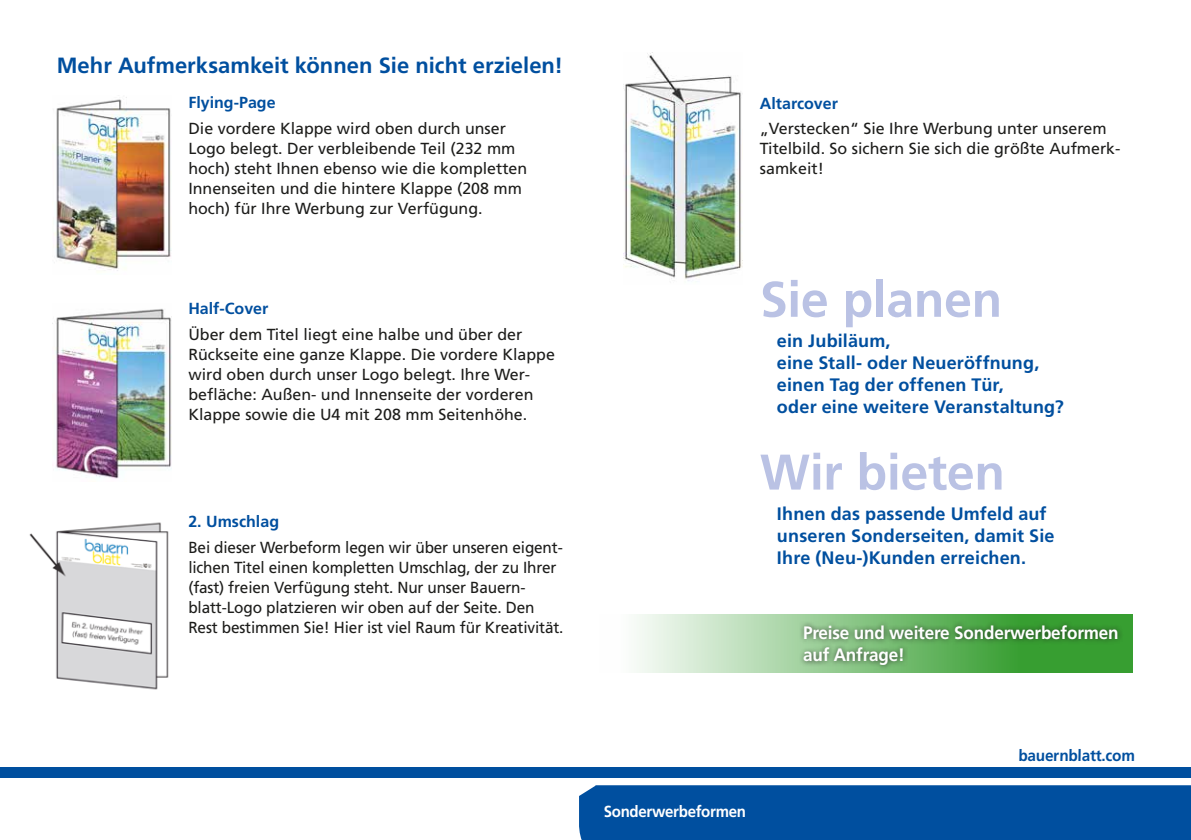
<style>
.page{position:relative;width:1191px;height:840px;background:#fff}
.page>*{position:absolute;margin:0;border:0;box-sizing:border-box;transform-origin:0 0}
.t1{font:700 50px "Frutiger LT Std";letter-spacing:-.005em;color:#bac2e4}
.t2{font:700 22px "Frutiger LT Std";color:#004f9f}
.t3{font:700 18px/22px "Frutiger LT Std";letter-spacing:.01em;color:#004f9f}
.t4{font:700 18px/22px "Frutiger LT Std";letter-spacing:-.01em;color:#fff;scale:.95 1}
.t5{font:16px/20px "Frutiger LT Std";color:#1d1d1b}
.t6{font:16px/20px "Frutiger LT Std";color:#1d1d1b;scale:.96 1}
.t7{font:700 16px "Frutiger LT Std";color:#004f9f}
.t8{font:700 16px "Frutiger LT Std";letter-spacing:-.02em;color:#fff;scale:.94 1}
.t9{font:700 16px "Frutiger LT Std";color:#004f9f;scale:.95 1}
</style>
<div class="page">
<svg style="left:595px;top:777px;width:596px;height:1px"></svg>
<div style="left:579px;top:785px;width:612px;height:54px;background:#004f9f"></div>
<div style="left:0;top:767px;width:1191px;height:10px;background:#004f9f"></div>
<img style="left:623px;top:53px;width:120px;height:228px">
<img style="left:54px;top:97px;width:118px;height:174px">
<img style="left:52px;top:308px;width:120px;height:171px">
<img style="left:29px;top:522px;width:140px;height:168px">
<svg style="left:637px;top:614px;width:495px;height:58px;background:#b1d9af"></svg>
<div style="left:798px;top:619px;width:325px;height:51px;background:#1d1d1b;opacity:.75"></div>
<h2 class="t2" style="left:57px;top:53px;width:508px">Mehr Aufmerksamkeit können Sie nicht erzielen!</h2>
<p class="t7" style="left:188px;top:93px;width:89px">Flying-Page</p>
<p class="t5" style="left:188px;top:118px;width:340px">Die vordere Klappe wird oben durch unser Logo belegt. Der verbleibende Teil (232 mm hoch) steht Ihnen ebenso wie die kompletten Innenseiten und die hintere Klappe (208 mm hoch) für Ihre Werbung zur Verfügung.</p>
<p class="t7" style="left:188px;top:299px;width:82px">Half-Cover</p>
<p class="t5" style="left:188px;top:324px;width:368px">Über dem Titel liegt eine halbe und über der Rückseite eine ganze Klappe. Die vordere Klappe wird oben durch unser Logo belegt. Ihre Wer&shy;befläche: Außen- und Innenseite der vorderen Klappe sowie die U4 mit 208 mm Seitenhöhe.</p>
<p class="t7" style="left:188px;top:512px;width:92px">2. Umschlag</p>
<p class="t6" style="left:188px;top:537px;width:392px">Bei dieser Werbeform legen wir über unseren eigent&shy;lichen Titel einen kompletten Umschlag, der zu Ihrer (fast) freien Verfügung steht. Nur unser Bauern&shy;blatt-Logo platzieren wir oben auf der Seite. Den Rest bestimmen Sie! Hier ist viel Raum für Kreativität.</p>
<p class="t7" style="left:760px;top:94px;width:79px">Altarcover</p>
<p class="t5" style="left:760px;top:119px;width:362px">„Verstecken“ Sie Ihre Werbung unter unserem<br>Titelbild. So sichern Sie sich die größte Aufmerk&shy;samkeit!</p>
<h1 class="t1" style="left:760px;top:270px;width:244px">Sie planen</h1>
<p class="t3" style="left:777px;top:329px;width:288px">ein Jubiläum,<br>eine Stall- oder Neueröffnung, einen Tag der offenen Tür,<br>oder eine weitere Veranstaltung?</p>
<h1 class="t1" style="left:760px;top:442px;width:246px">Wir bieten</h1>
<p class="t3" style="left:777px;top:502px;width:279px">Ihnen das passende Umfeld auf unseren Sonderseiten, damit Sie<br>Ihre (Neu-)Kunden erreichen.</p>
<p class="t4" style="left:803px;top:621px;width:334px">Preise und weitere Sonderwerbeformen auf Anfrage!</p>
<p class="t8" style="left:604px;top:801px;width:153px">Sonderwerbeformen</p>
<p class="t9" style="left:1018px;top:745px;width:124px">bauernblatt.com</p>
</div>
